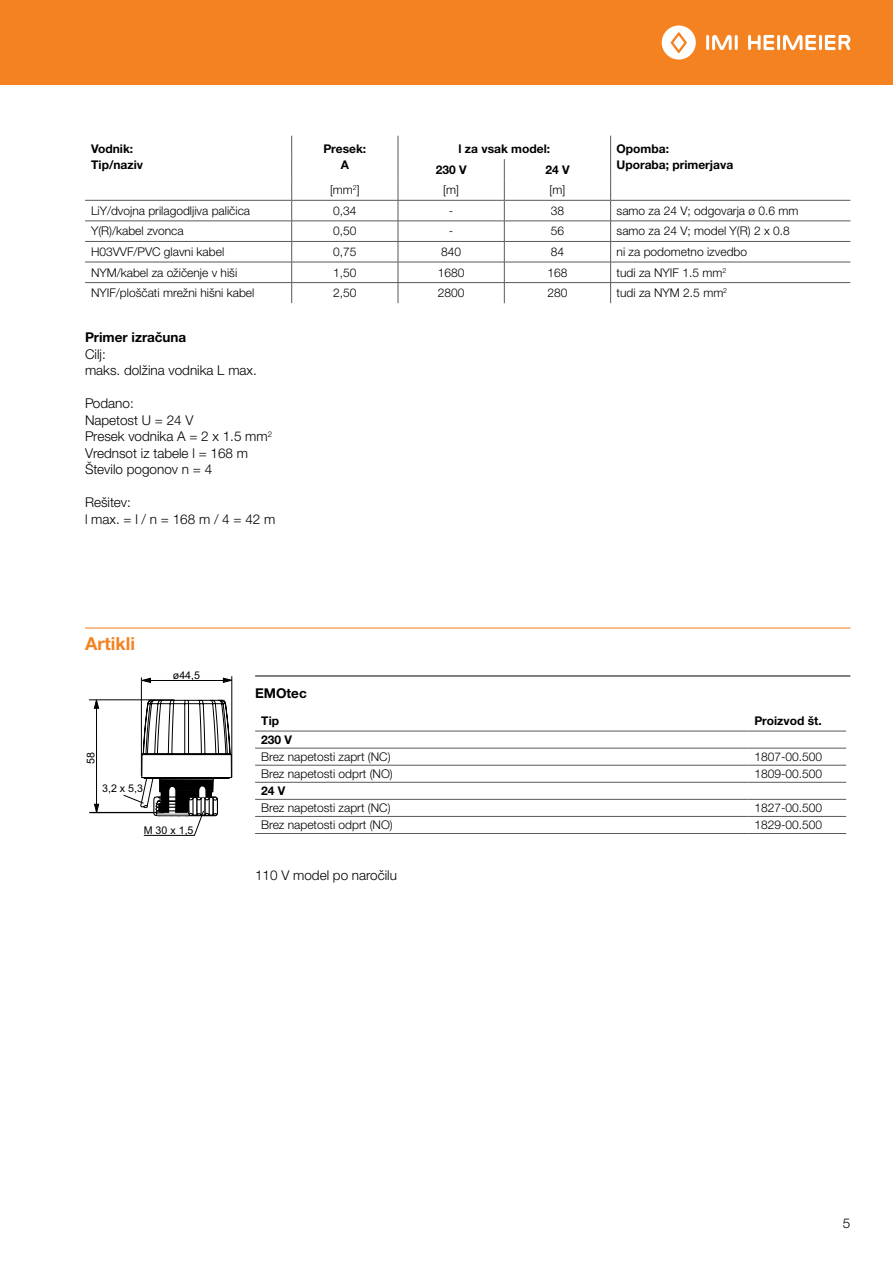
<style>
.page{position:relative;width:893px;height:1263px;background:#fff}
.page>*{position:absolute;margin:0;border:0;box-sizing:border-box;transform-origin:0 0}
.t1{font:700 18px "Helvetica Neue LTW1 G";color:#f58220}
.t2{font:300 13.5px/16.5px "Helvetica Neue LTW1 G";color:#000}
.t3{font:700 13.5px "Helvetica Neue LTW1 G";color:#000}
.t4{font:300 12px "Helvetica Neue LTW1 G";color:#000}
.t5{font:700 12px/16.5px "Helvetica Neue LTW1 G";color:#000}
.t6{font:10.65px "Arial";color:#000}
</style>
<div class="page">
<div style="left:0;top:0;width:893px;height:85px;background:#f58220"></div>
<hr style="left:706px;top:35px;width:3px;height:15px;background:#fff">
<hr style="left:735px;top:35px;width:3px;height:15px;background:#fff">
<svg style="left:712px;top:35px;width:20px;height:15px"></svg>
<svg style="left:662px;top:25px;width:34px;height:35px"></svg>
<hr style="left:777px;top:35px;width:3px;height:15px;background:#fff">
<svg style="left:748px;top:35px;width:26px;height:15px"></svg>
<hr style="left:819px;top:35px;width:3px;height:15px;background:#fff">
<svg style="left:783px;top:35px;width:33px;height:15px"></svg>
<svg style="left:825px;top:35px;width:25px;height:15px"></svg>
<hr style="left:85px;top:627px;width:765px;height:1px;background:#f58220">
<hr style="left:255px;top:676px;width:595px;height:1px;background:#000">
<hr style="left:85px;top:221px;width:207px;height:1px;background:#58595b">
<hr style="left:292px;top:221px;width:106px;height:1px;background:#58595b">
<hr style="left:398px;top:221px;width:106px;height:1px;background:#58595b">
<hr style="left:504px;top:221px;width:107px;height:1px;background:#58595b">
<hr style="left:611px;top:221px;width:239px;height:1px;background:#58595b">
<hr style="left:85px;top:241px;width:207px;height:1px;background:#58595b">
<hr style="left:292px;top:241px;width:106px;height:1px;background:#58595b">
<hr style="left:398px;top:241px;width:106px;height:1px;background:#58595b">
<hr style="left:504px;top:241px;width:107px;height:1px;background:#58595b">
<hr style="left:611px;top:241px;width:239px;height:1px;background:#58595b">
<hr style="left:85px;top:262px;width:207px;height:1px;background:#58595b">
<hr style="left:292px;top:262px;width:106px;height:1px;background:#58595b">
<hr style="left:398px;top:262px;width:106px;height:1px;background:#58595b">
<hr style="left:504px;top:262px;width:107px;height:1px;background:#58595b">
<hr style="left:611px;top:262px;width:239px;height:1px;background:#58595b">
<hr style="left:85px;top:282px;width:207px;height:1px;background:#58595b">
<hr style="left:292px;top:282px;width:106px;height:1px;background:#58595b">
<hr style="left:398px;top:282px;width:106px;height:1px;background:#58595b">
<hr style="left:504px;top:282px;width:107px;height:1px;background:#58595b">
<svg style="left:504px;top:159px;width:1px;height:144px"></svg>
<hr style="left:611px;top:282px;width:239px;height:1px;background:#58595b">
<hr style="left:292px;top:200px;width:106px;height:1px;background:#58595b">
<hr style="left:398px;top:200px;width:106px;height:1px;background:#58595b">
<hr style="left:504px;top:200px;width:107px;height:1px;background:#58595b">
<svg style="left:398px;top:136px;width:1px;height:167px"></svg>
<svg style="left:291px;top:136px;width:1px;height:167px"></svg>
<hr style="left:85px;top:200px;width:207px;height:1px;background:#58595b">
<svg style="left:610px;top:136px;width:1px;height:167px"></svg>
<hr style="left:611px;top:200px;width:239px;height:1px;background:#58595b">
<hr style="left:255px;top:731px;width:493px;height:1px;background:#58595b">
<hr style="left:748px;top:731px;width:98px;height:1px;background:#58595b">
<hr style="left:255px;top:748px;width:493px;height:1px;background:#58595b">
<hr style="left:748px;top:748px;width:98px;height:1px;background:#58595b">
<hr style="left:255px;top:765px;width:493px;height:1px;background:#58595b">
<hr style="left:748px;top:765px;width:98px;height:1px;background:#58595b">
<hr style="left:255px;top:782px;width:493px;height:1px;background:#58595b">
<hr style="left:748px;top:782px;width:98px;height:1px;background:#58595b">
<hr style="left:255px;top:799px;width:493px;height:1px;background:#58595b">
<hr style="left:748px;top:799px;width:98px;height:1px;background:#58595b">
<hr style="left:255px;top:816px;width:493px;height:1px;background:#58595b">
<hr style="left:255px;top:833px;width:493px;height:1px;background:#58595b">
<hr style="left:748px;top:816px;width:98px;height:1px;background:#58595b">
<hr style="left:748px;top:833px;width:98px;height:1px;background:#58595b">
<hr style="left:141px;top:678px;width:1px;height:98px;background:#000">
<hr style="left:231px;top:676px;width:1px;height:101px;background:#000">
<hr style="left:146px;top:680px;width:82px;height:1px;background:#000">
<svg style="left:141px;top:677px;width:10px;height:6px"></svg>
<svg style="left:223px;top:677px;width:9px;height:6px"></svg>
<svg style="left:89px;top:699px;width:143px;height:137px"></svg>
<p class="t5" style="left:91px;top:140px;width:53px">Vodnik:<br>Tip/naziv</p>
<p class="t5" style="left:323px;top:140px;width:44px;text-align:center">Presek:<br>A</p>
<p class="t5" style="left:459px;top:140px;width:93px">l za vsak model:</p>
<p class="t5" style="left:617px;top:140px;width:118px">Opomba:<br>Uporaba; primerjava</p>
<p class="t5" style="left:436px;top:161px;width:32px">230 V</p>
<p class="t5" style="left:545px;top:161px;width:26px">24 V</p>
<p class="t4" style="left:330px;top:183px;width:31px">[mm<sup>2</sup>]</p>
<p class="t4" style="left:443px;top:183px;width:17px">[m]</p>
<p class="t4" style="left:550px;top:183px;width:17px">[m]</p>
<p class="t4" style="left:91px;top:203px;width:161px">LiY/dvojna prilagodljiva paličica</p>
<p class="t4" style="left:333px;top:203px;width:25px">0,34</p>
<p class="t4" style="left:449px;top:203px;width:6px">-</p>
<p class="t4" style="left:551px;top:203px;width:15px">38</p>
<p class="t4" style="left:617px;top:203px;width:183px">samo za 24 V; odgovarja ø 0.6 mm</p>
<p class="t4" style="left:91px;top:224px;width:94px">Y(R)/kabel zvonca</p>
<p class="t4" style="left:333px;top:224px;width:25px">0,50</p>
<p class="t4" style="left:449px;top:224px;width:6px">-</p>
<p class="t4" style="left:551px;top:224px;width:15px">56</p>
<p class="t4" style="left:617px;top:224px;width:175px">samo za 24 V; model Y(R) 2 x 0.8</p>
<p class="t4" style="left:91px;top:244px;width:135px">H03VVF/PVC glavni kabel</p>
<p class="t4" style="left:333px;top:244px;width:25px">0,75</p>
<p class="t4" style="left:441px;top:244px;width:22px">840</p>
<p class="t4" style="left:551px;top:244px;width:15px">84</p>
<p class="t4" style="left:617px;top:244px;width:132px">ni za podometno izvedbo</p>
<p class="t4" style="left:91px;top:265px;width:148px">NYM/kabel za ožičenje v hiši</p>
<p class="t4" style="left:333px;top:265px;width:25px">1,50</p>
<p class="t4" style="left:438px;top:265px;width:28px">1680</p>
<p class="t4" style="left:547px;top:265px;width:22px">168</p>
<p class="t4" style="left:617px;top:265px;width:111px">tudi za NYIF 1.5 mm<sup>2</sup></p>
<p class="t4" style="left:91px;top:286px;width:165px">NYIF/ploščati mrežni hišni kabel</p>
<p class="t4" style="left:333px;top:286px;width:25px">2,50</p>
<p class="t4" style="left:438px;top:286px;width:28px">2800</p>
<p class="t4" style="left:547px;top:286px;width:22px">280</p>
<p class="t4" style="left:617px;top:286px;width:112px">tudi za NYM 2.5 mm<sup>2</sup></p>
<p class="t3" style="left:85px;top:329px;width:103px">Primer izračuna</p>
<p class="t2" style="left:85px;top:346px;width:173px">Cilj:<br>maks. dolžina vodnika L max.</p>
<p class="t2" style="left:85px;top:395px;width:189px">Podano:<br>Napetost U = 24 V<br>Presek vodnika A = 2 x 1.5 mm<sup>2<br></sup>Vrednsot iz tabele l = 168 m<br>Število pogonov n = 4</p>
<p class="t2" style="left:85px;top:494px;width:192px">Rešitev:<br>l max. = l / n = 168 m / 4 = 42 m</p>
<h1 class="t1" style="left:85px;top:632px;width:51px">Artikli</h1>
<p class="t6" style="left:83px;top:763px;width:13px;rotate:-90deg">58</p>
<p class="t6" style="left:102px;top:781px;width:42px">3,2 x 5,3</p>
<p class="t6" style="left:173px;top:667px;width:29px">ø44,5</p>
<p class="t6" style="left:144px;top:822px;width:51px">M 30 x 1,5</p>
<p class="t3" style="left:255px;top:684px;width:53px">EMOtec</p>
<p class="t5" style="left:261px;top:712px;width:19px">Tip</p>
<p class="t5" style="left:754px;top:712px;width:69px">Proizvod št.</p>
<p class="t5" style="left:261px;top:731px;width:32px">230 V</p>
<p class="t4" style="left:261px;top:749px;width:131px">Brez napetosti zaprt (NC)</p>
<p class="t4" style="left:754px;top:749px;width:69px">1807-00.500</p>
<p class="t4" style="left:261px;top:766px;width:133px">Brez napetosti odprt (NO)</p>
<p class="t4" style="left:754px;top:766px;width:69px">1809-00.500</p>
<p class="t5" style="left:261px;top:782px;width:26px">24 V</p>
<p class="t4" style="left:261px;top:800px;width:131px">Brez napetosti zaprt (NC)</p>
<p class="t4" style="left:754px;top:800px;width:69px">1827-00.500</p>
<p class="t4" style="left:261px;top:818px;width:133px">Brez napetosti odprt (NO)</p>
<p class="t4" style="left:754px;top:818px;width:69px">1829-00.500</p>
<p class="t2" style="left:255px;top:867px;width:143px">110 V model po naročilu</p>
<p class="t2" style="left:843px;top:1215px;width:9px">5</p>
</div>
